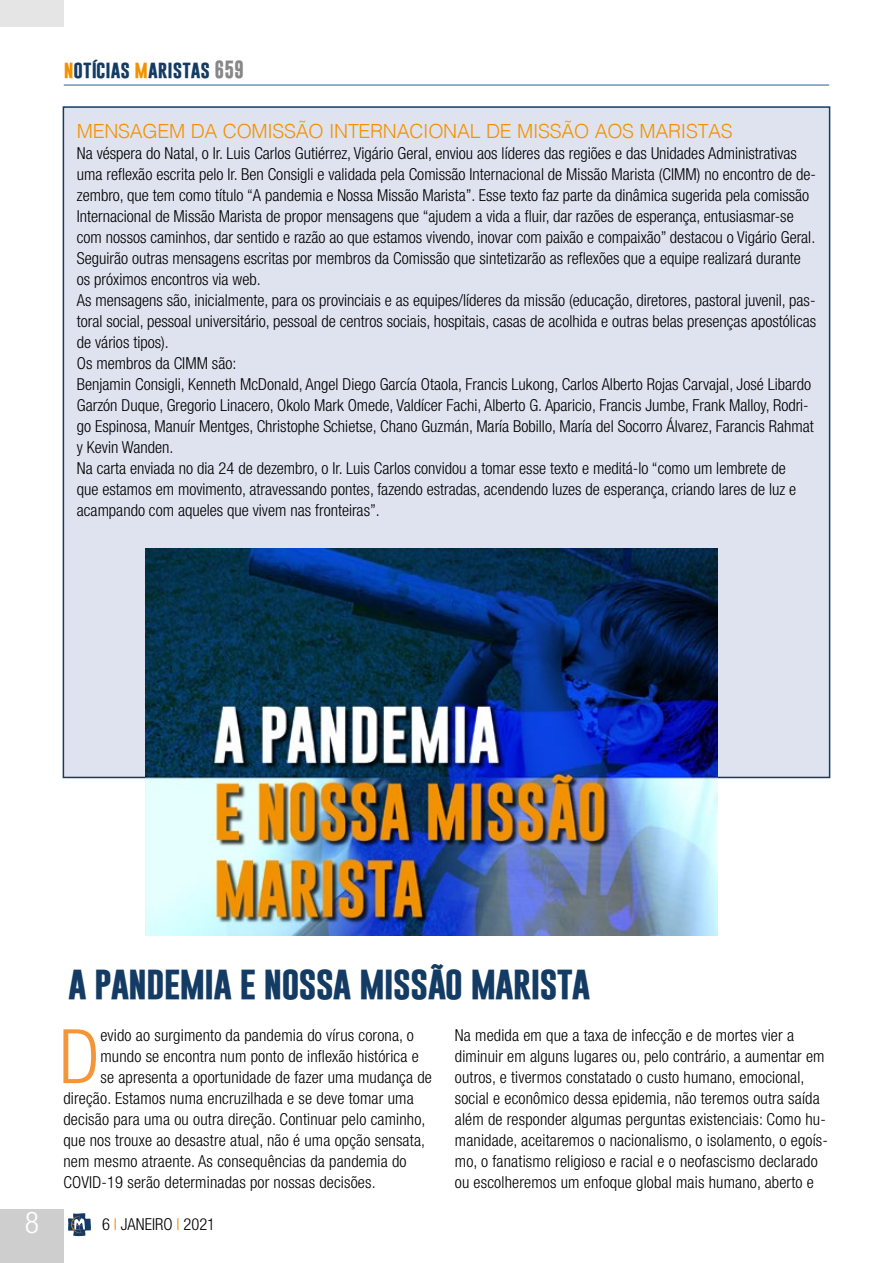
<style>
.page{position:relative;width:893px;height:1263px;background:#fff}
.page>*{position:absolute;margin:0;border:0;box-sizing:border-box;transform-origin:0 0}
.t1{font:300 condensed 75.3px "Helvetica Neue";color:#f49638}
.t2{font:700 34.5px "Gobold";letter-spacing:-.03em;color:#133b64}
.t3{font:300 condensed 30px "Helvetica Neue";color:#fff}
.t4{font:300 19.5px "Helvetica";letter-spacing:-.015em;color:#f39200}
.t5{font:700 18px "Gobold";color:#133b64}
.t6{font:300 condensed 16.5px/21px "Helvetica Neue";color:#000}
.s1{color:#f39200}
.s2{color:#878787}
</style>
<div class="page">
<div style="left:0;top:1209px;width:64px;height:54px;background:#cfcece"></div>
<hr style="left:64px;top:85px;width:765px;height:1px;background:#275b9b">
<svg style="left:68px;top:1213px;width:23px;height:23px"></svg>
<div style="left:0;top:0;width:64px;height:27px;background:#e6e5e5"></div>
<div style="left:63px;top:107px;width:767px;height:670px;background:#dfe3ef"></div>
<img style="left:146px;top:548px;width:571px;height:388px">
<p class="t5" style="left:64px;top:57px;width:182px"><span class="s1">N</span>OTÍCIAS <span class="s1">M</span>ARISTAS <span class="s2">659</span></p>
<p class="t4" style="left:77px;top:114px;width:657px">MENSAGEM DA COMISSÃO INTERNACIONAL DE MISSÃO AOS MARISTAS</p>
<p class="t6" style="left:77px;top:143px;width:741px">Na véspera do Natal, o Ir. Luis Carlos Gutiérrez, Vigário Geral, enviou aos líderes das regiões e das Unidades Administrativas uma reflexão escrita pelo Ir. Ben Consigli e validada pela Comissão Internacional de Missão Marista (CIMM) no encontro de de&shy;zembro, que tem como título “A pandemia e Nossa Missão Marista”. Esse texto faz parte da dinâmica sugerida pela comissão Internacional de Missão Marista de propor mensagens que “ajudem a vida a fluir, dar razões de esperança, entusiasmar-se com nossos caminhos, dar sentido e razão ao que estamos vivendo, inovar com paixão e compaixão” destacou o Vigário Geral.<br>Seguirão outras mensagens escritas por membros da Comissão que sintetizarão as reflexões que a equipe realizará durante os próximos encontros via web.<br>As mensagens são, inicialmente, para os provinciais e as equipes/líderes da missão (educação, diretores, pastoral juvenil, pas&shy;toral social, pessoal universitário, pessoal de centros sociais, hospitais, casas de acolhida e outras belas presenças apostólicas de vários tipos).<br>Os membros da CIMM são:<br>Benjamin Consigli, Kenneth McDonald, Angel Diego García Otaola, Francis Lukong, Carlos Alberto Rojas Carvajal, José Libardo Garzón Duque, Gregorio Linacero, Okolo Mark Omede, Valdícer Fachi, Alberto G. Aparicio, Francis Jumbe, Frank Malloy, Rodri&shy;go Espinosa, Manuír Mentges, Christophe Schietse, Chano Guzmán, María Bobillo, María del Socorro Álvarez, Farancis Rahmat y Kevin Wanden.<br>Na carta enviada no dia 24 de dezembro, o Ir. Luis Carlos convidou a tomar esse texto e meditá-lo “como um lembrete de<br>que estamos em movimento, atravessando pontes, fazendo estradas, acendendo luzes de esperança, criando lares de luz e acampando com aqueles que vivem nas fronteiras”.</p>
<h3 class="t3" style="left:25px;top:1205px;width:16px">8</h3>
<h2 class="t2" style="left:68px;top:960px;width:524px">A PANDEMIA E NOSSA MISSÃO MARISTA</h2>
<h1 class="t1" style="left:59px;top:1013px;width:42px">D</h1>
<p class="t6" style="left:100px;top:1025px;width:315px">evido ao surgimento da pandemia do vírus corona, o</p>
<p class="t6" style="left:100px;top:1046px;width:320px">mundo se encontra num ponto de inflexão histórica e</p>
<p class="t6" style="left:100px;top:1067px;width:333px">se apresenta a oportunidade de fazer uma mudança de</p>
<p class="t6" style="left:63px;top:1088px;width:352px">direção. Estamos numa encruzilhada e se deve tomar uma</p>
<p class="t6" style="left:63px;top:1109px;width:364px">decisão para uma ou outra direção. Continuar pelo caminho,</p>
<p class="t6" style="left:63px;top:1130px;width:363px">que nos trouxe ao desastre atual, não é uma opção sensata,</p>
<p class="t6" style="left:63px;top:1151px;width:345px">nem mesmo atraente. As consequências da pandemia do</p>
<p class="t6" style="left:63px;top:1172px;width:314px">COVID-19 serão determinadas por nossas decisões.</p>
<p class="t6" style="left:102px;top:1214px;width:115px">6 <span class="s1">I</span> JANEIRO <span class="s1">I</span> 2021</p>
<p class="t6" style="left:455px;top:1025px;width:375px">Na medida em que a taxa de infecção e de mortes vier a diminuir em alguns lugares ou, pelo contrário, a aumentar em outros, e tivermos constatado o custo humano, emocional, social e econômico dessa epidemia, não teremos outra saída além de responder algumas perguntas existenciais: Como hu&shy;manidade, aceitaremos o nacionalismo, o isolamento, o egoís&shy;mo, o fanatismo religioso e racial e o neofascismo declarado ou escolheremos um enfoque global mais humano, aberto e</p>
</div>
